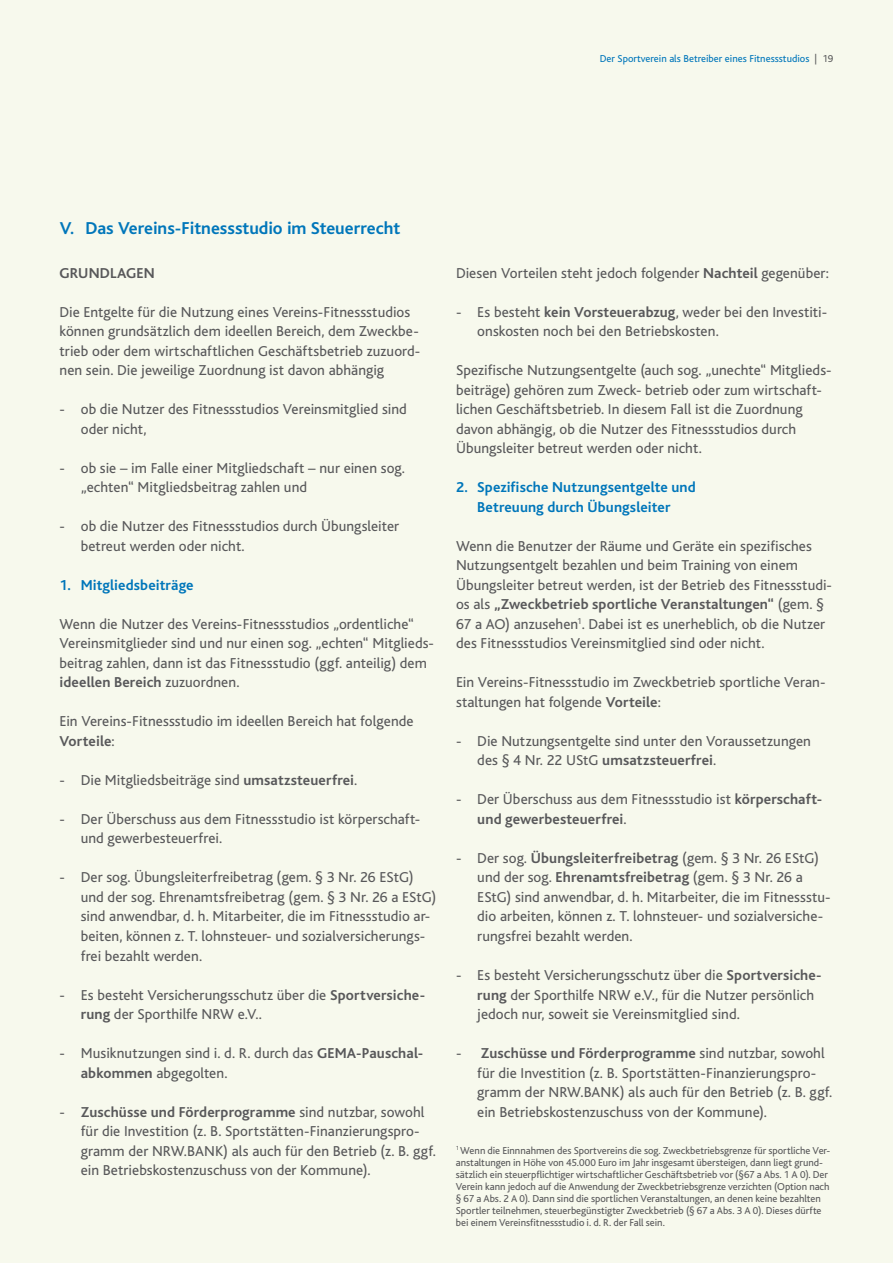
<style>
.page{position:relative;width:893px;height:1263px;background:#f7f9ed}
.page>*{position:absolute;margin:0;border:0;box-sizing:border-box;transform-origin:0 0}
.t1{font:700 18px "Bliss";color:#0076ba}
.t2{font:15px/19.5px "Bliss";letter-spacing:.005em;color:#58585a}
.t3{font:700 15px/19.5px "Bliss";letter-spacing:.005em;color:#0076ba;text-align:center}
.t4{font:700 15px "Bliss";letter-spacing:.01em;color:#58585a}
.t5{font:10.5px/12px "Bliss";color:#58585a}
.t6{font:10.5px "Bliss";color:#0076ba}
.s1{color:#58585a}
.s2{font-weight:700}
</style>
<div class="page">
<p class="t6" style="left:600px;top:53px;width:235px">Der Sportverein als Betreiber eines Fitnessstudios <span class="s1">| 19</span></p>
<p class="t1" style="left:60px;top:219px;width:342px">V. Das Vereins-Fitnessstudio im Steuerrecht</p>
<p class="t4" style="left:60px;top:265px;width:97px">GRUNDLAGEN</p>
<p class="t2" style="left:60px;top:303px;width:362px">Die Entgelte für die Nutzung eines Vereins-Fitnessstudios können grundsätzlich dem ideellen Bereich, dem Zweckbe&shy;trieb oder dem wirtschaftlichen Geschäftsbetrieb zuzuord&shy;nen sein. Die jeweilige Zuordnung ist davon abhängig</p>
<p class="t2" style="left:81px;top:400px;width:328px;text-indent:-21px">- ob die Nutzer des Fitnessstudios Vereinsmitglied sind oder nicht,</p>
<p class="t2" style="left:81px;top:459px;width:326px;text-indent:-21px">- ob sie – im Falle einer Mitgliedschaft – nur einen sog. „echten“ Mitgliedsbeitrag zahlen und</p>
<p class="t2" style="left:81px;top:517px;width:320px;text-indent:-21px">- ob die Nutzer des Fitnessstudios durch Übungsleiter betreut werden oder nicht.</p>
<p class="t3" style="left:60px;top:576px;width:136px">1. Mitgliedsbeiträge</p>
<p class="t2" style="left:60px;top:615px;width:376px">Wenn die Nutzer des Vereins-Fitnessstudios „ordentliche“ Vereinsmitglieder sind und nur einen sog. „echten“ Mitglieds&shy;beitrag zahlen, dann ist das Fitnessstudio (ggf. anteilig) dem <span class="s2">ideellen Bereich</span> zuzuordnen.</p>
<p class="t2" style="left:60px;top:712px;width:356px">Ein Vereins-Fitnessstudio im ideellen Bereich hat folgende<br><span class="s2">Vorteile</span>:</p>
<p class="t2" style="left:60px;top:771px;width:299px">- Die Mitgliedsbeiträge sind <span class="s2">umsatzsteuerfrei</span>.</p>
<p class="t2" style="left:81px;top:810px;width:341px;text-indent:-21px">- Der Überschuss aus dem Fitnessstudio ist körperschaft&shy;und gewerbesteuerfrei.</p>
<p class="t2" style="left:81px;top:868px;width:357px;text-indent:-21px">- Der sog. Übungsleiterfreibetrag (gem. § 3 Nr. 26 EStG) und der sog. Ehrenamtsfreibetrag (gem. § 3 Nr. 26 a EStG) sind anwendbar, d. h. Mitarbeiter, die im Fitnessstudio ar&shy;beiten, können z. T. lohnsteuer- und sozialversicherungs&shy;frei bezahlt werden.</p>
<p class="t2" style="left:81px;top:985px;width:346px;text-indent:-21px">- Es besteht Versicherungsschutz über die <span class="s2">Sportversiche&shy;rung</span> der Sporthilfe NRW e.V..</p>
<p class="t2" style="left:81px;top:1044px;width:344px;text-indent:-21px">- Musiknutzungen sind i. d. R. durch das <span class="s2">GEMA-Pauschal&shy;abkommen</span> abgegolten.</p>
<p class="t2" style="left:81px;top:1102px;width:357px;text-indent:-21px">- <span class="s2">Zuschüsse und Förderprogramme</span> sind nutzbar, sowohl für die Investition (z. B. Sportstätten-Finanzierungspro&shy;gramm der NRW.BANK) als auch für den Betrieb (z. B. ggf. ein Betriebskostenzuschuss von der Kommune).</p>
<p class="t2" style="left:456px;top:264px;width:374px">Diesen Vorteilen steht jedoch folgender <span class="s2">Nachteil</span> gegenüber:</p>
<p class="t2" style="left:477px;top:303px;width:351px;text-indent:-21px">- Es besteht <span class="s2">kein Vorsteuerabzug</span>, weder bei den Investiti&shy;onskosten noch bei den Betriebskosten.</p>
<p class="t2" style="left:456px;top:361px;width:377px">Spezifische Nutzungsentgelte (auch sog. „unechte“ Mitglieds&shy;beiträge) gehören zum Zweck- betrieb oder zum wirtschaft&shy;lichen Geschäftsbetrieb. In diesem Fall ist die Zuordnung davon abhängig, ob die Nutzer des Fitnessstudios durch Übungsleiter betreut werden oder nicht.</p>
<p class="t3" style="left:456px;top:478px;width:241px">2. Spezifische Nutzungsentgelte und<br>Betreuung durch Übungsleiter</p>
<p class="t2" style="left:456px;top:537px;width:377px">Wenn die Benutzer der Räume und Geräte ein spezifisches Nutzungsentgelt bezahlen und beim Training von einem Übungsleiter betreut werden, ist der Betrieb des Fitnessstudi&shy;os als <span class="s2">„Zweckbetrieb sportliche Veranstaltungen“</span> (gem. § 67 a AO) anzusehen<sup>1</sup>. Dabei ist es unerheblich, ob die Nutzer des Fitnessstudios Vereinsmitglied sind oder nicht.</p>
<p class="t2" style="left:456px;top:673px;width:371px">Ein Vereins-Fitnessstudio im Zweckbetrieb sportliche Veran&shy;staltungen hat folgende <span class="s2">Vorteile</span>:</p>
<p class="t2" style="left:477px;top:732px;width:335px;text-indent:-21px">- Die Nutzungsentgelte sind unter den Voraussetzungen des § 4 Nr. 22 UStG <span class="s2">umsatzsteuerfrei</span>.</p>
<p class="t2" style="left:477px;top:790px;width:346px;text-indent:-21px">- Der Überschuss aus dem Fitnessstudio ist <span class="s2">körperschaft&shy;und gewerbesteuerfrei</span>.</p>
<p class="t2" style="left:477px;top:849px;width:355px;text-indent:-21px">- Der sog. <span class="s2">Übungsleiterfreibetrag</span> (gem. § 3 Nr. 26 EStG) und der sog. <span class="s2">Ehrenamtsfreibetrag</span> (gem. § 3 Nr. 26 a EStG) sind anwendbar, d. h. Mitarbeiter, die im Fitnessstu&shy;dio arbeiten, können z. T. lohnsteuer- und sozialversiche&shy;rungsfrei bezahlt werden.</p>
<p class="t2" style="left:477px;top:966px;width:346px;text-indent:-21px">- Es besteht Versicherungsschutz über die <span class="s2">Sportversiche&shy;rung</span> der Sporthilfe NRW e.V., für die Nutzer persönlich jedoch nur, soweit sie Vereinsmitglied sind.</p>
<p class="t2" style="left:477px;top:1044px;width:357px;text-indent:-21px">- <span class="s2">Zuschüsse und Förderprogramme</span> sind nutzbar, sowohl für die Investition (z. B. Sportstätten-Finanzierungspro&shy;gramm der NRW.BANK) als auch für den Betrieb (z. B. ggf. ein Betriebskostenzuschuss von der Kommune).</p>
<p class="t5" style="left:456px;top:1144px;width:376px"><sup>1</sup> Wenn die Einnnahmen des Sportvereins die sog. Zweckbetriebsgrenze für sportliche Ver&shy;anstaltungen in Höhe von 45.000 Euro im Jahr insgesamt übersteigen, dann liegt grund&shy;sätzlich ein steuerpflichtiger wirtschaftlicher Geschäftsbetrieb vor (§67 a Abs. 1 A 0). Der Verein kann jedoch auf die Anwendung der Zweckbetriebsgrenze verzichten (Option nach § 67 a Abs. 2 A 0). Dann sind die sportlichen Veranstaltungen, an denen keine bezahlten Sportler teilnehmen, steuerbegünstigter Zweckbetrieb (§ 67 a Abs. 3 A 0). Dieses dürfte bei einem Vereinsfitnessstudio i. d. R. der Fall sein.</p>
</div>
